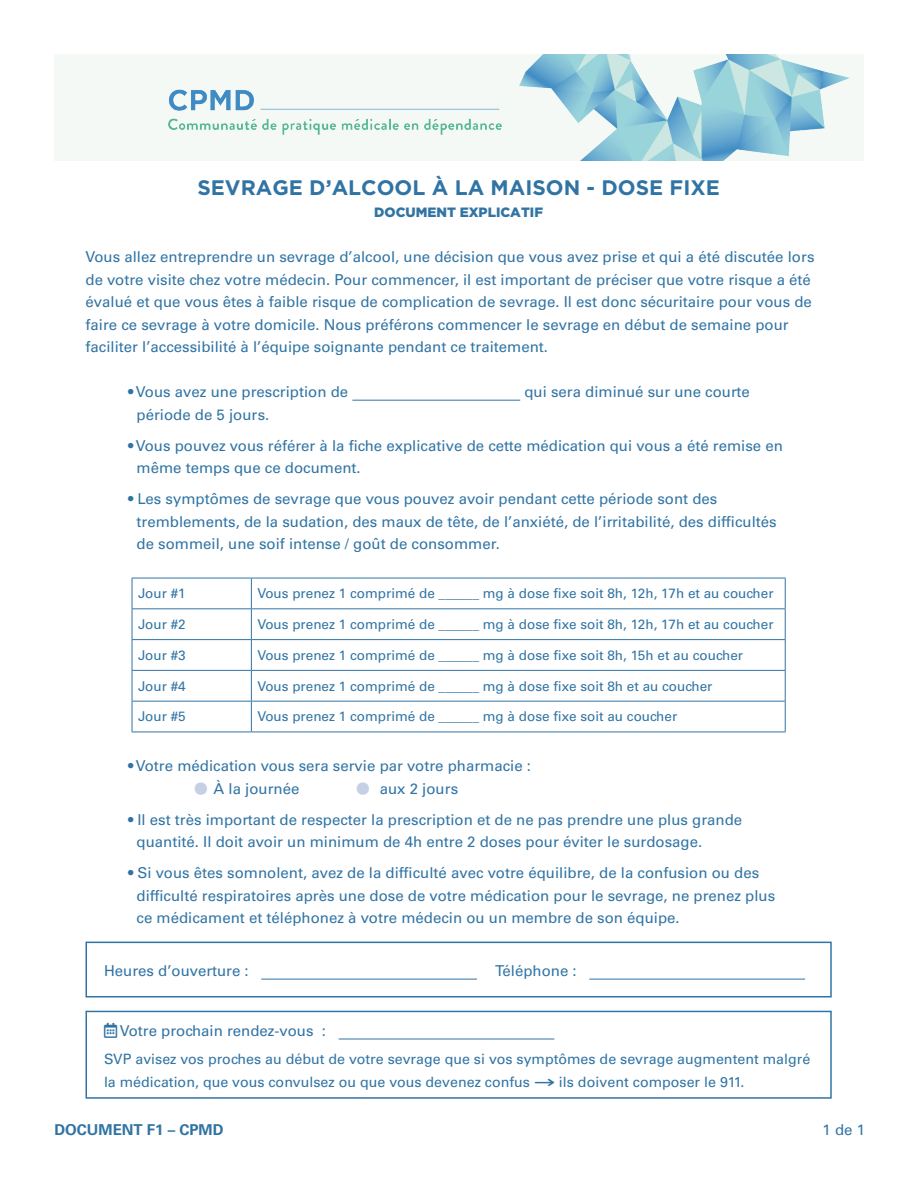
<style>
.page{position:relative;width:918px;height:1188px;background:#fff}
.page>*{position:absolute;margin:0;border:0;box-sizing:border-box;transform-origin:0 0}
.t1{font:700 21px "Gotham";color:#3174a4}
.t2{font:15px/22.5px "Univers LT Std";color:#3174a4}
.t3{font:700 15px "Univers LT Std";color:#3174a4}
.t4{font:14.25px/22.5px "Univers LT Std";color:#3174a4}
.t5{font:13.5px "Univers LT Std";color:#3174a4}
.t6{font:900 13.5px "Gotham";color:#3174a4}
.s1{font-family:"Batang";color:#c5d0e4}
.s2{font-family:"Comfortaa";font-size:22.5px}
</style>
<div class="page">
<div style="left:54px;top:54px;width:810px;height:106px;background:#f4f9f6"></div>
<img style="left:532px;top:54px;width:318px;height:106px">
<img style="left:168px;top:65px;width:408px;height:79px">
<hr style="left:352px;top:400px;width:168px;height:1px;background:#3174a4">
<hr style="left:132px;top:578px;width:119px;height:1px;background:#3174a4">
<hr style="left:132px;top:578px;width:1px;height:30px;background:#3174a4">
<hr style="left:251px;top:578px;width:535px;height:1px;background:#3174a4">
<hr style="left:251px;top:578px;width:1px;height:30px;background:#3174a4">
<hr style="left:785px;top:578px;width:1px;height:30px;background:#3174a4">
<hr style="left:132px;top:608px;width:119px;height:1px;background:#3174a4">
<hr style="left:132px;top:609px;width:1px;height:30px;background:#3174a4">
<hr style="left:251px;top:608px;width:535px;height:1px;background:#3174a4">
<hr style="left:251px;top:609px;width:1px;height:30px;background:#3174a4">
<hr style="left:785px;top:609px;width:1px;height:30px;background:#3174a4">
<hr style="left:132px;top:639px;width:119px;height:1px;background:#3174a4">
<hr style="left:132px;top:640px;width:1px;height:30px;background:#3174a4">
<hr style="left:251px;top:639px;width:535px;height:1px;background:#3174a4">
<hr style="left:251px;top:640px;width:1px;height:30px;background:#3174a4">
<hr style="left:785px;top:640px;width:1px;height:30px;background:#3174a4">
<hr style="left:132px;top:670px;width:119px;height:1px;background:#3174a4">
<hr style="left:132px;top:671px;width:1px;height:30px;background:#3174a4">
<hr style="left:251px;top:670px;width:535px;height:1px;background:#3174a4">
<hr style="left:251px;top:671px;width:1px;height:30px;background:#3174a4">
<hr style="left:785px;top:671px;width:1px;height:30px;background:#3174a4">
<hr style="left:132px;top:701px;width:119px;height:1px;background:#3174a4">
<hr style="left:132px;top:702px;width:1px;height:30px;background:#3174a4">
<hr style="left:251px;top:701px;width:535px;height:1px;background:#3174a4">
<hr style="left:251px;top:702px;width:1px;height:30px;background:#3174a4">
<hr style="left:785px;top:702px;width:1px;height:30px;background:#3174a4">
<hr style="left:132px;top:732px;width:119px;height:1px;background:#3174a4">
<hr style="left:251px;top:732px;width:535px;height:1px;background:#3174a4">
<hr style="left:339px;top:1039px;width:215px;height:1px;background:#3174a4">
<div style="left:86px;top:1011px;width:746px;height:88px;border:2px solid #3174a4"></div>
<hr style="left:261px;top:979px;width:216px;height:1px;background:#3174a4">
<hr style="left:589px;top:979px;width:216px;height:1px;background:#3174a4">
<div style="left:86px;top:942px;width:746px;height:56px;border:2px solid #3174a4"></div>
<h1 class="t1" style="left:197px;top:175px;width:524px">SEVRAGE D’ALCOOL À LA MAISON - DOSE FIXE</h1>
<p class="t6" style="left:374px;top:205px;width:170px">DOCUMENT EXPLICATIF</p>
<p class="t2" style="left:86px;top:246px;width:731px">Vous allez entreprendre un sevrage d’alcool, une décision que vous avez prise et qui a été discutée lors de votre visite chez votre médecin. Pour commencer, il est important de préciser que votre risque a été évalué et que vous êtes à faible risque de complication de sevrage. Il est donc sécuritaire pour vous de faire ce sevrage à votre domicile. Nous préférons commencer le sevrage en début de semaine pour faciliter l’accessibilité à l’équipe soignante pendant ce traitement.</p>
<p class="t2" style="left:128px;top:381px;width:222px">• Vous avez une prescription de</p>
<p class="t2" style="left:524px;top:381px;width:227px">qui sera diminué sur une courte</p>
<p class="t2" style="left:137px;top:403px;width:134px">période de 5 jours.</p>
<p class="t2" style="left:137px;top:434px;width:648px;text-indent:-9px">• Vous pouvez vous référer à la fiche explicative de cette médication qui vous a été remise en même temps que ce document.</p>
<p class="t2" style="left:137px;top:488px;width:642px;text-indent:-9px">• Les symptômes de sevrage que vous pouvez avoir pendant cette période sont des tremblements, de la sudation, des maux de tête, de l’anxiété, de l’irritabilité, des difficultés de sommeil, une soif intense / goût de consommer.</p>
<p class="t5" style="left:138px;top:586px;width:49px">Jour #1</p>
<p class="t5" style="left:257px;top:586px;width:518px">Vous prenez 1 comprimé de ______ mg à dose fixe soit 8h, 12h, 17h et au coucher</p>
<p class="t5" style="left:138px;top:616px;width:49px">Jour #2</p>
<p class="t5" style="left:257px;top:616px;width:518px">Vous prenez 1 comprimé de ______ mg à dose fixe soit 8h, 12h, 17h et au coucher</p>
<p class="t5" style="left:138px;top:647px;width:49px">Jour #3</p>
<p class="t5" style="left:257px;top:647px;width:487px">Vous prenez 1 comprimé de ______ mg à dose fixe soit 8h, 15h et au coucher</p>
<p class="t5" style="left:138px;top:678px;width:49px">Jour #4</p>
<p class="t5" style="left:257px;top:678px;width:457px">Vous prenez 1 comprimé de ______ mg à dose fixe soit 8h et au coucher</p>
<p class="t5" style="left:138px;top:709px;width:49px">Jour #5</p>
<p class="t5" style="left:257px;top:709px;width:421px">Vous prenez 1 comprimé de ______ mg à dose fixe soit au coucher</p>
<p class="t2" style="left:128px;top:755px;width:405px">• Votre médication vous sera servie par votre pharmacie :</p>
<p class="t2" style="left:194px;top:777px;width:107px"><span class="s1">●</span> À la journée</p>
<p class="t2" style="left:356px;top:777px;width:104px"><span class="s1">●</span> aux 2 jours</p>
<p class="t2" style="left:137px;top:808px;width:607px;text-indent:-9px">• Il est très important de respecter la prescription et de ne pas prendre une plus grande quantité. Il doit avoir un minimum de 4h entre 2 doses pour éviter le surdosage.</p>
<p class="t2" style="left:137px;top:862px;width:640px;text-indent:-9px">• Si vous êtes somnolent, avez de la difficulté avec votre équilibre, de la confusion ou des difficulté respiratoires après une dose de votre médication pour le sevrage, ne prenez plus ce médicament et téléphonez à votre médecin ou un membre de son équipe.</p>
<p class="t2" style="left:104px;top:960px;width:146px">Heures d’ouverture :</p>
<p class="t2" style="left:495px;top:960px;width:83px">Téléphone :</p>
<p class="t2" style="left:104px;top:1020px;width:224px">▲ Votre prochain rendez-vous :</p>
<p class="t4" style="left:104px;top:1048px;width:708px">SVP avisez vos proches au début de votre sevrage que si vos symptômes de sevrage augmentent malgré la médication, que vous convulsez ou que vous devenez confus <span class="s2">→</span> ils doivent composer le 911.</p>
<p class="t3" style="left:54px;top:1121px;width:171px">DOCUMENT F1 – CPMD</p>
<p class="t2" style="left:823px;top:1119px;width:44px">1 de 1</p>
</div>
